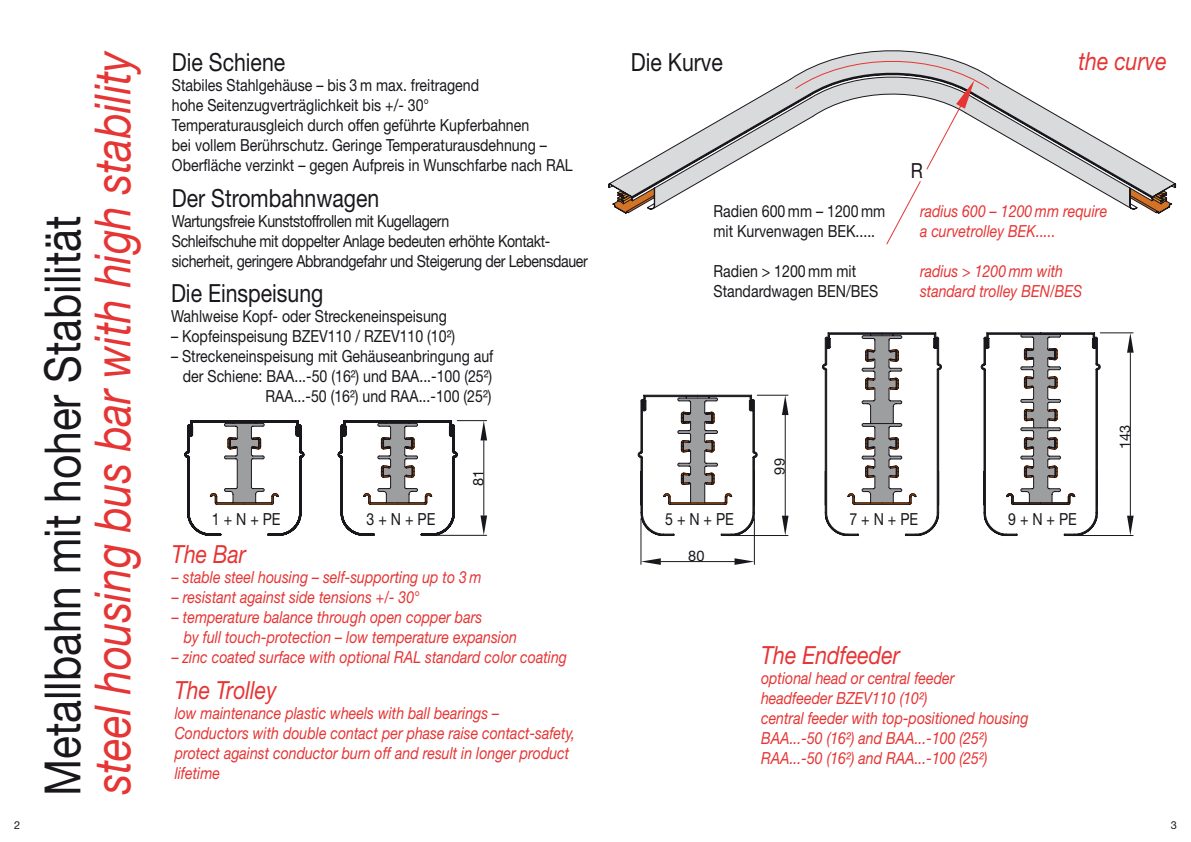
<style>
.page{position:relative;width:1191px;height:842px;background:#fff}
.page>*{position:absolute;margin:0;border:0;box-sizing:border-box;transform-origin:0 0}
.t1{font:italic 50px "Helvetica Neue";letter-spacing:-.01em;color:#e53534;scale:.85 1}
.t2{font:50px "Helvetica Neue";color:#1a171c;scale:.85 1}
.t3{font:25px "Helvetica Neue";color:#1a171c;scale:.85 1}
.t4{font:italic 25px "Helvetica Neue";color:#e53534;scale:.85 1}
.t5{font:20.8px "Helvetica Neue";color:#1a171c;scale:.85 1}
.t6{font:italic 16.7px/20px "Helvetica Neue";color:#e53534;scale:.85 1}
.t7{font:16.7px/20px "Helvetica Neue";color:#1a171c;scale:.85 1}
.t8{font:16.7px/20px "Helvetica Neue";letter-spacing:-.025em;color:#1a171c;scale:.85 1}
.t9{font:14.6px "Helvetica Neue";color:#1a171c}
.t10{font:11px "Helvetica Neue";color:#1a171c}
</style>
<div class="page">
<svg style="left:637px;top:394px;width:121px;height:142px"></svg>
<svg style="left:821px;top:332px;width:280px;height:204px"></svg>
<svg style="left:184px;top:420px;width:303px;height:116px"></svg>
<hr style="left:1100px;top:333px;width:33px;height:1px;background:#1a171c">
<hr style="left:1070px;top:535px;width:63px;height:1px;background:#1a171c">
<hr style="left:1130px;top:353px;width:1px;height:163px;background:#1a171c">
<svg style="left:1127px;top:333px;width:6px;height:20px"></svg>
<svg style="left:1127px;top:516px;width:6px;height:19px"></svg>
<hr style="left:757px;top:395px;width:31px;height:1px;background:#1a171c">
<hr style="left:727px;top:535px;width:61px;height:1px;background:#1a171c">
<hr style="left:785px;top:415px;width:1px;height:101px;background:#1a171c">
<svg style="left:782px;top:395px;width:6px;height:20px"></svg>
<svg style="left:782px;top:516px;width:6px;height:19px"></svg>
<hr style="left:641px;top:518px;width:1px;height:46px;background:#1a171c">
<hr style="left:754px;top:518px;width:1px;height:46px;background:#1a171c">
<hr style="left:661px;top:561px;width:73px;height:1px;background:#1a171c">
<svg style="left:641px;top:558px;width:20px;height:7px"></svg>
<svg style="left:734px;top:558px;width:20px;height:7px"></svg>
<svg style="left:608px;top:50px;width:568px;height:194px"></svg>
<h1 class="t2" style="left:33px;top:796px;width:684px;rotate:-90deg">Metallbahn mit hoher Stabilität</h1>
<h1 class="t1" style="left:82px;top:794px;width:876px;rotate:-90deg">steel housing bus bar with high stability</h1>
<h2 class="t3" style="left:172px;top:47px;width:135px">Die Schiene</h2>
<h2 class="t3" style="left:631px;top:47px;width:110px">Die Kurve</h2>
<h2 class="t4" style="left:1078px;top:47px;width:105px">the curve</h2>
<p class="t7" style="left:172px;top:75px;width:473px">Stabiles Stahlgehäuse – bis 3 m max. freitragend<br>hohe Seitenzugverträglichkeit bis +/- 30°<br>Temperaturausgleich durch offen geführte Kupferbahnen<br>bei vollem Berührschutz. Geringe Temperaturausdehnung – Oberfläche verzinkt – gegen Aufpreis in Wunschfarbe nach RAL</p>
<h2 class="t3" style="left:172px;top:183px;width:246px">Der Strombahnwagen</h2>
<p class="t8" style="left:172px;top:211px;width:491px">Wartungsfreie Kunststoffrollen mit Kugellagern<br>Schleifschuhe mit doppelter Anlage bedeuten erhöhte Kontakt&shy;sicherheit, geringere Abbrandgefahr und Steigerung der Lebensdauer</p>
<h2 class="t3" style="left:171px;top:279px;width:181px">Die Einspeisung</h2>
<p class="t7" style="left:171px;top:306px;width:326px">Wahlweise Kopf- oder Streckeneinspeisung</p>
<p class="t7" style="left:171px;top:326px;width:336px">– Kopfeinspeisung BZEV110 / RZEV110 (10²)</p>
<p class="t7" style="left:171px;top:346px;width:381px;text-align:right">– Streckeneinspeisung mit Gehäuseanbringung auf der Schiene: BAA...-50 (16²) und BAA...-100 (25²)<br>RAA...-50 (16²) und RAA...-100 (25²)</p>
<p class="t5" style="left:910px;top:158px;width:16px">R</p>
<p class="t7" style="left:713px;top:201px;width:204px">Radien 600 mm – 1200 mm mit Kurvenwagen BEK.....</p>
<p class="t7" style="left:713px;top:261px;width:195px">Radien &gt; 1200 mm mit<br>Standardwagen BEN/BES</p>
<p class="t6" style="left:920px;top:201px;width:222px">radius 600 – 1200 mm require a curvetrolley BEK.....</p>
<p class="t6" style="left:920px;top:261px;width:192px">radius &gt; 1200 mm with standard trolley BEN/BES</p>
<p class="t9" style="left:1116px;top:449px;width:26px;rotate:-90deg">143</p>
<p class="t9" style="left:771px;top:475px;width:18px;rotate:-90deg">99</p>
<p class="t9" style="left:469px;top:486px;width:18px;rotate:-90deg">81</p>
<p class="t7" style="left:212px;top:509px;width:82px">1 + N + PE</p>
<p class="t7" style="left:366px;top:509px;width:82px">3 + N + PE</p>
<p class="t7" style="left:665px;top:509px;width:82px">5 + N + PE</p>
<p class="t7" style="left:849px;top:509px;width:82px">7 + N + PE</p>
<p class="t7" style="left:1008px;top:509px;width:82px">9 + N + PE</p>
<h2 class="t4" style="left:172px;top:539px;width:89px">The Bar</h2>
<p class="t6" style="left:172px;top:566px;width:366px">– stable steel housing – self-supporting up to 3 m</p>
<p class="t6" style="left:172px;top:587px;width:293px">– resistant against side tensions +/- 30°</p>
<p class="t6" style="left:184px;top:607px;width:394px;text-indent:-12px">– temperature balance through open copper bars<br>by full touch-protection – low temperature expansion</p>
<p class="t6" style="left:172px;top:647px;width:466px">– zinc coated surface with optional RAL standard color coating</p>
<h2 class="t4" style="left:175px;top:675px;width:121px">The Trolley</h2>
<p class="t6" style="left:175px;top:703px;width:472px">low maintenance plastic wheels with ball bearings – Conductors with double contact per phase raise contact-safety, protect against conductor burn off and result in longer product lifetime</p>
<p class="t9" style="left:688px;top:547px;width:18px">80</p>
<h2 class="t4" style="left:761px;top:640px;width:165px">The Endfeeder</h2>
<p class="t6" style="left:761px;top:667px;width:316px">optional head or central feeder headfeeder BZEV110 (10²)<br>central feeder with top-positioned housing BAA...-50 (16²) and BAA...-100 (25²)<br>RAA...-50 (16²) and RAA...-100 (25²)</p>
<p class="t10" style="left:14px;top:819px;width:8px">2</p>
<p class="t10" style="left:1170px;top:819px;width:8px">3</p>
</div>
